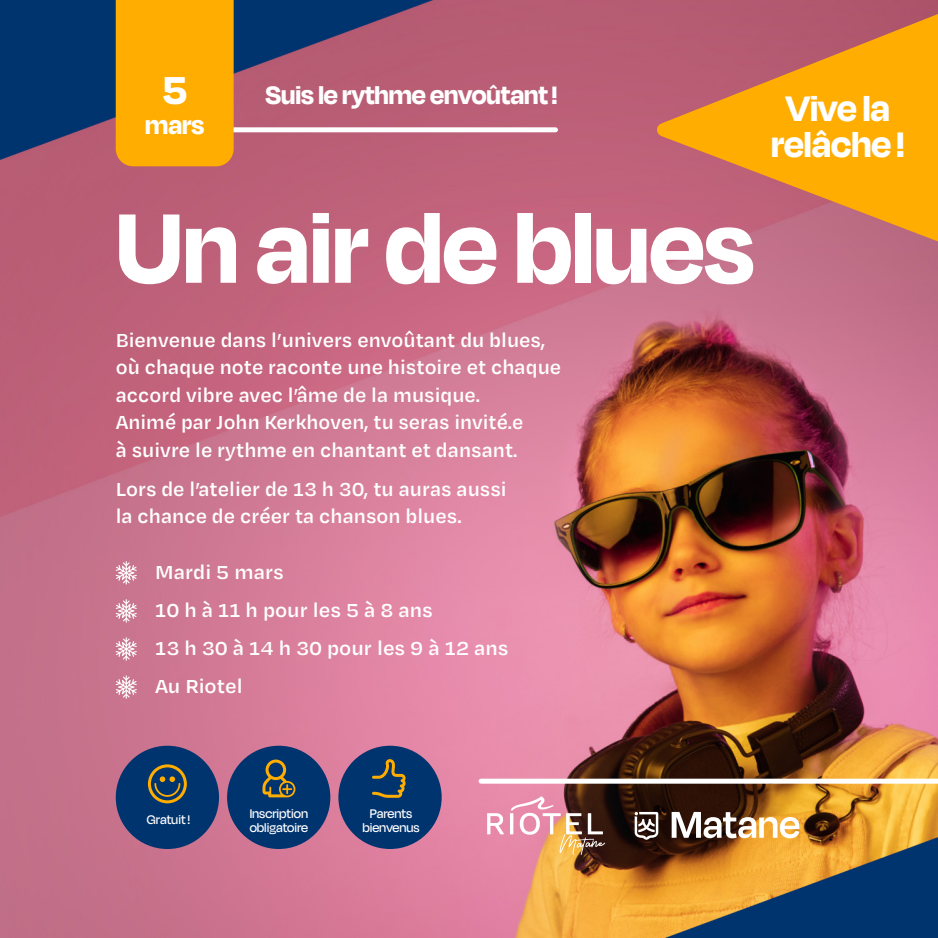
<style>
.page{position:relative;width:938px;height:938px;background:#fff}
.page>*{position:absolute;margin:0;border:0;box-sizing:border-box;transform-origin:0 0}
.Titre_1{font:700 113.69px "Degular Display";color:#fff}
.mars{font:700 44.81px "Degular Display";color:#fff}
.t1{font:700 40.88px "Degular Display";color:#fff}
.mars-2{font:700 29.06px "Degular Display";color:#fff}
.Texte_courant{font:600 21.69px/27.6px "Degular Text";color:#fff}
.t2{font:500 14.38px/13.8px "Degular Display";color:#fff}
</style>
<div class="page">
<img style="left:0;top:0;width:938px;height:938px">
<div style="left:175px;top:127px;width:380px;height:5px;background:#fff"></div>
<div style="left:481px;top:778px;width:457px;height:5px;background:#fff"></div>
<svg style="left:644px;top:0;width:294px;height:258px;background:#d78144"></svg>
<div style="left:116px;top:0;width:118px;height:166px;background:#ffad00"></div>
<svg style="left:116px;top:561px;width:21px;height:23px"></svg>
<svg style="left:116px;top:599px;width:21px;height:23px"></svg>
<svg style="left:116px;top:637px;width:21px;height:23px"></svg>
<svg style="left:116px;top:675px;width:21px;height:23px"></svg>
<div style="left:116px;top:745px;width:103px;height:104px;background:#00346f;border-radius:50%"></div>
<svg style="left:148px;top:764px;width:39px;height:39px"></svg>
<div style="left:227px;top:745px;width:103px;height:104px;background:#00346f;border-radius:50%"></div>
<svg style="left:262px;top:759px;width:33px;height:38px"></svg>
<div style="left:338px;top:745px;width:103px;height:104px;background:#00346f;border-radius:50%"></div>
<svg style="left:372px;top:759px;width:34px;height:38px"></svg>
<svg style="left:671px;top:812px;width:128px;height:26px"></svg>
<svg style="left:634px;top:812px;width:24px;height:27px"></svg>
<img style="left:478px;top:795px;width:135px;height:67px">
<p class="mars" style="left:163px;top:64px;width:26px">5</p>
<p class="mars-2" style="left:145px;top:108px;width:60px">mars</p>
<p class="mars-2" style="left:265px;top:78px;width:293px">Suis le rythme envoûtant!</p>
<p class="t1" style="left:786px;top:84px;width:105px">Vive la</p>
<p class="t1" style="left:771px;top:121px;width:135px">relâche !</p>
<p class="Titre_1" style="left:116px;top:180px;width:640px">Un air de blues</p>
<p class="Texte_courant" style="left:116px;top:325px;width:447px">Bienvenue dans l’univers envoûtant du blues, où chaque note raconte une histoire et chaque accord vibre avec l’âme de la musique.<br>Animé par John Kerkhoven, tu seras invité.e<br>à suivre le rythme en chantant et dansant.</p>
<p class="Texte_courant" style="left:116px;top:474px;width:392px">Lors de l’atelier de 13 h 30, tu auras aussi la chance de créer ta chanson blues.</p>
<p class="Texte_courant" style="left:155px;top:557px;width:130px">Mardi 5 mars</p>
<p class="Texte_courant" style="left:155px;top:595px;width:279px">10 h à 11 h pour les 5 à 8 ans</p>
<p class="Texte_courant" style="left:155px;top:633px;width:355px">13 h 30 à 14 h 30 pour les 9 à 12 ans</p>
<p class="Texte_courant" style="left:155px;top:671px;width:89px">Au Riotel</p>
<p class="t2" style="left:147px;top:812px;width:45px">Gratuit!</p>
<p class="t2" style="left:250px;top:806px;width:60px">Inscription obligatoire</p>
<p class="t2" style="left:362px;top:806px;width:59px;text-align:center">Parents bienvenus</p>
</div>
